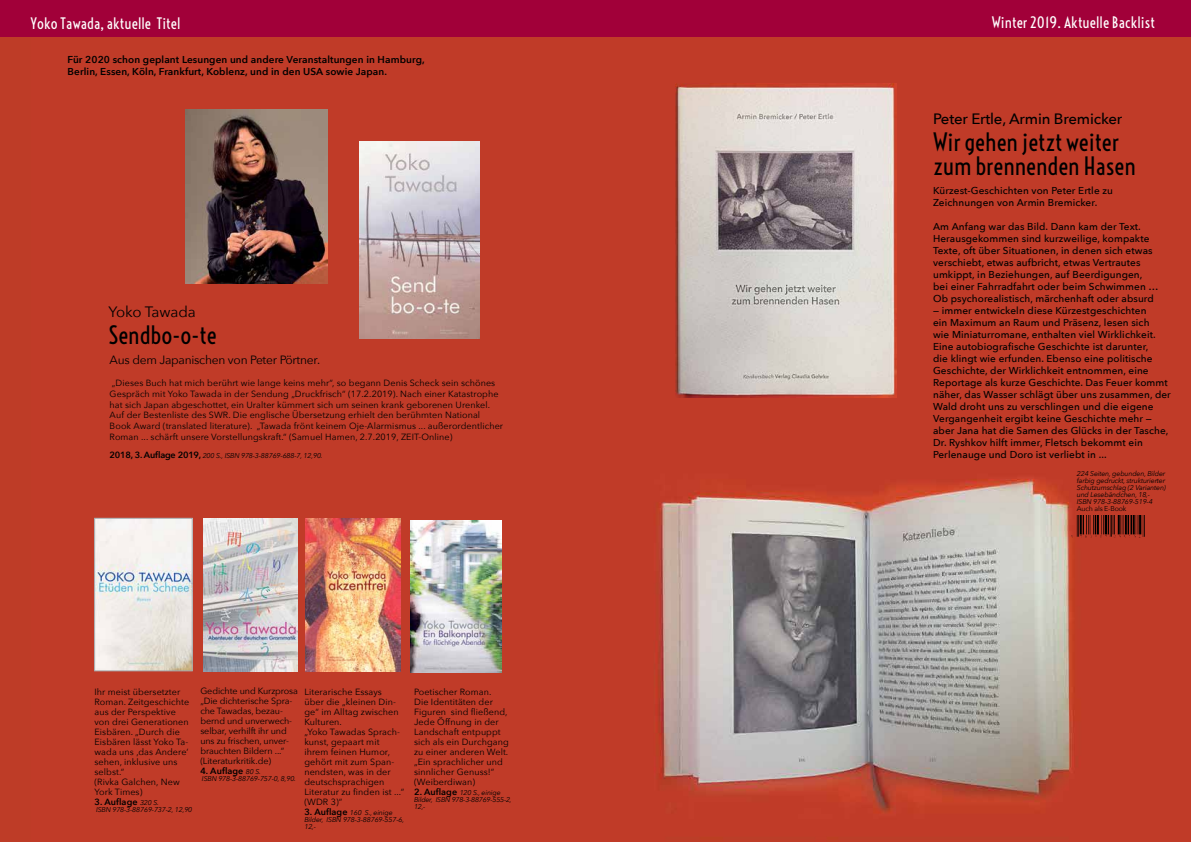
<style>
.page{position:relative;width:1191px;height:842px;background:#fff}
.page>*{position:absolute;margin:0;border:0;box-sizing:border-box;transform-origin:0 0}
.t1{font:24px/24px "Voltaire";letter-spacing:-.01em;color:#000}
.t2{font:15px "Voltaire";color:#fff}
.t3{font:500 15px "Avenir Next";letter-spacing:-.01em;color:#000}
.t4{font:15px "Avenir Next";letter-spacing:-.01em;color:#000}
.t5{font:12px "Avenir Next";letter-spacing:-.02em;color:#000}
.t6{font:500 10px/12px "Avenir Next";letter-spacing:.01em;color:#000}
.t7{font:600 10px/12px "Avenir Next";letter-spacing:.01em;color:#000}
.t8{font:9px/10px "Avenir Next";letter-spacing:.01em;color:#000}
.t9{font:9px/10px "Avenir Next";letter-spacing:-.01em;color:#000}
.t10{font:600 9px "Avenir Next";letter-spacing:.01em;color:#000}
.t11{font:italic 7px/7px "Avenir Next";letter-spacing:-.02em;color:#000}
.t12{font:7px "Avenir Next";letter-spacing:-.02em;color:#000}
.s1{font-weight:600;font-style:normal;font-size:9px}
.s2{font-weight:400;font-style:italic;font-size:7px}
</style>
<div class="page">
<div style="left:0;top:33px;width:1191px;height:809px;background:#be3c27"></div>
<img style="left:94px;top:83px;width:1051px;height:729px">
<div style="left:0;top:0;width:1191px;height:37px;background:#a10039"></div>
<img style="left:204px;top:519px;width:93px;height:152px">
<img style="left:96px;top:520px;width:94px;height:149px">
<div style="left:94px;top:518px;width:98px;height:153px;border:1px solid #a5a7aa"></div>
<img style="left:305px;top:519px;width:96px;height:152px">
<img style="left:410px;top:520px;width:91px;height:153px">
<img style="left:186px;top:109px;width:142px;height:175px">
<img style="left:359px;top:142px;width:120px;height:197px">
<img style="left:1070px;top:516px;width:74px;height:22px">
<img style="left:675px;top:83px;width:221px;height:314px">
<h2 class="t2" style="left:31px;top:14px;width:152px">Yoko Tawada, aktuelle Titel</h2>
<p class="t7" style="left:68px;top:53px;width:358px">Für 2020 schon geplant Lesungen und andere Veranstaltungen in Hamburg,<br>Berlin, Essen, Köln, Frankfurt, Koblenz, und in den USA sowie Japan.</p>
<h2 class="t4" style="left:109px;top:299px;width:89px">Yoko Tawada</h2>
<h1 class="t1" style="left:109px;top:323px;width:110px">Sendbo-o-te</h1>
<h3 class="t5" style="left:110px;top:349px;width:212px">Aus dem Japanischen von Peter Pörtner.</h3>
<p class="t8" style="left:110px;top:377px;width:395px;line-height:10.8px">„Dieses Buch hat mich berührt wie lange keins mehr“, so begann Denis Scheck sein schönes Gespräch mit Yoko Tawada in der Sendung „Druckfrisch“ (17.2.2019). Nach einer Katastrophe hat sich Japan abgeschottet, ein Uralter kümmert sich um seinen krank geborenen Urenkel.<br>Auf der Bestenliste des SWR. Die englische Übersetzung erhielt den berühmten National Book Award (translated literature). „Tawada frönt keinem Oje-Alarmismus ... außerordentlicher Roman ... schärft unsere Vorstellungskraft.“ (Samuel Hamen, 2.7.2019, ZEIT-Online)</p>
<p class="t11" style="left:110px;top:452px;width:215px"><span class="s1">2018, 3. Auflage 2019,</span> 200 S., ISBN 978-3-88769-688-7, 12,90.</p>
<p class="t8" style="left:94px;top:686px;width:96px">Ihr meist übersetzter<br>Roman. Zeitgeschichte aus der Perspektive von drei Generationen<br>Eisbären. „Durch die<br>Eisbären lässt Yoko Ta&shy;wada uns ‚das Andere‘ sehen, inklusive uns selbst.“<br>(Rivka Galchen, New<br>York Times)</p>
<p class="t10" style="left:94px;top:794px;width:66px">3. Auflage <span class="s2">320 S.</span></p>
<p class="t11" style="left:96px;top:805px;width:98px">ISBN 978-3-88769-737-2, 12,90</p>
<p class="t9" style="left:200px;top:685px;width:99px">Gedichte und Kurzprosa „Die dichterische Spra&shy;che Tawadas, bezau&shy;bernd und unverwech&shy;selbar, verhilft ihr und uns zu frischen, unver&shy;brauchten Bildern ...“ (Literaturkritik.de)</p>
<p class="t10" style="left:200px;top:763px;width:62px">4. Auflage <span class="s2">80 S.</span></p>
<p class="t11" style="left:202px;top:775px;width:96px">ISBN 978-3-88769-757-0, 8,90.</p>
<p class="t8" style="left:304px;top:686px;width:101px">Literarische Essays<br>über die „kleinen Din&shy;ge“ im Alltag zwischen<br>Kulturen.<br>„Yoko Tawadas Sprach&shy;kunst, gepaart mit ihrem feinen Humor, gehört mit zum Span&shy;nendsten, was in der deutschsprachigen<br>Literatur zu finden ist ...“ (WDR 3)“</p>
<p class="t11" style="left:304px;top:808px;width:101px"><span class="s1">3. Auflage</span> 160 S., einige<br>Bilder, ISBN 978-3-88769-557-6,<br>12,-</p>
<p class="t8" style="left:414px;top:686px;width:96px">Poetischer Roman.<br>Die Identitäten der<br>Figuren sind fließend,<br>Jede Öffnung in der<br>Landschaft entpuppt sich als ein Durchgang zu einer anderen Welt. „Ein sprachlicher und sinnlicher Genuss!“ (Weiberdiwan)</p>
<p class="t11" style="left:414px;top:788px;width:99px"><span class="s1">2. Auflage</span> 120 S., einige<br>Bilder, ISBN 978-3-88769-555-2,<br>12,-</p>
<h2 class="t2" style="left:991px;top:13px;width:165px">Winter 2019. Aktuelle Backlist</h2>
<h2 class="t3" style="left:933px;top:106px;width:191px">Peter Ertle, Armin Bremicker</h2>
<h1 class="t1" style="left:933px;top:130px;width:205px">Wir gehen jetzt weiter zum brennenden Hasen</h1>
<p class="t6" style="left:933px;top:184px;width:181px">Kürzest-Geschichten von Peter Ertle zu<br>Zeichnungen von Armin Bremicker.</p>
<p class="t6" style="left:933px;top:220px;width:227px">Am Anfang war das Bild. Dann kam der Text.<br>Herausgekommen sind kurzweilige, kompakte Texte, oft über Situationen, in denen sich etwas verschiebt, etwas aufbricht, etwas Vertrautes umkippt, in Beziehungen, auf Beerdigungen, bei einer Fahrradfahrt oder beim Schwimmen … Ob psychorealistisch, märchenhaft oder absurd</p>
<p class="t6" style="left:933px;top:304px;width:239px">— immer entwickeln diese Kürzestgeschichten<br>ein Maximum an Raum und Präsenz, lesen sich<br>wie Miniaturromane, enthalten viel Wirklichkeit.<br>Eine autobiografische Geschichte ist darunter,<br>die klingt wie erfunden. Ebenso eine politische Geschichte, der Wirklichkeit entnommen, eine Reportage als kurze Geschichte. Das Feuer kommt näher, das Wasser schlägt über uns zusammen, der Wald droht uns zu verschlingen und die eigene Vergangenheit ergibt keine Geschichte mehr — aber Jana hat die Samen des Glücks in der Tasche, Dr. Ryshkov hilft immer, Fletsch bekommt ein Perlenauge und Doro ist verliebt in ...</p>
<p class="t11" style="left:1076px;top:470px;width:91px">224 Seiten, gebunden, Bilder farbig gedruckt, strukturierter<br>Schutzumschlag (2 Varianten) und Lesebändchen, 18,-<br>ISBN 978-3-88769-519-4</p>
<p class="t12" style="left:1076px;top:503px;width:51px">Auch als E-Book</p>
</div>
